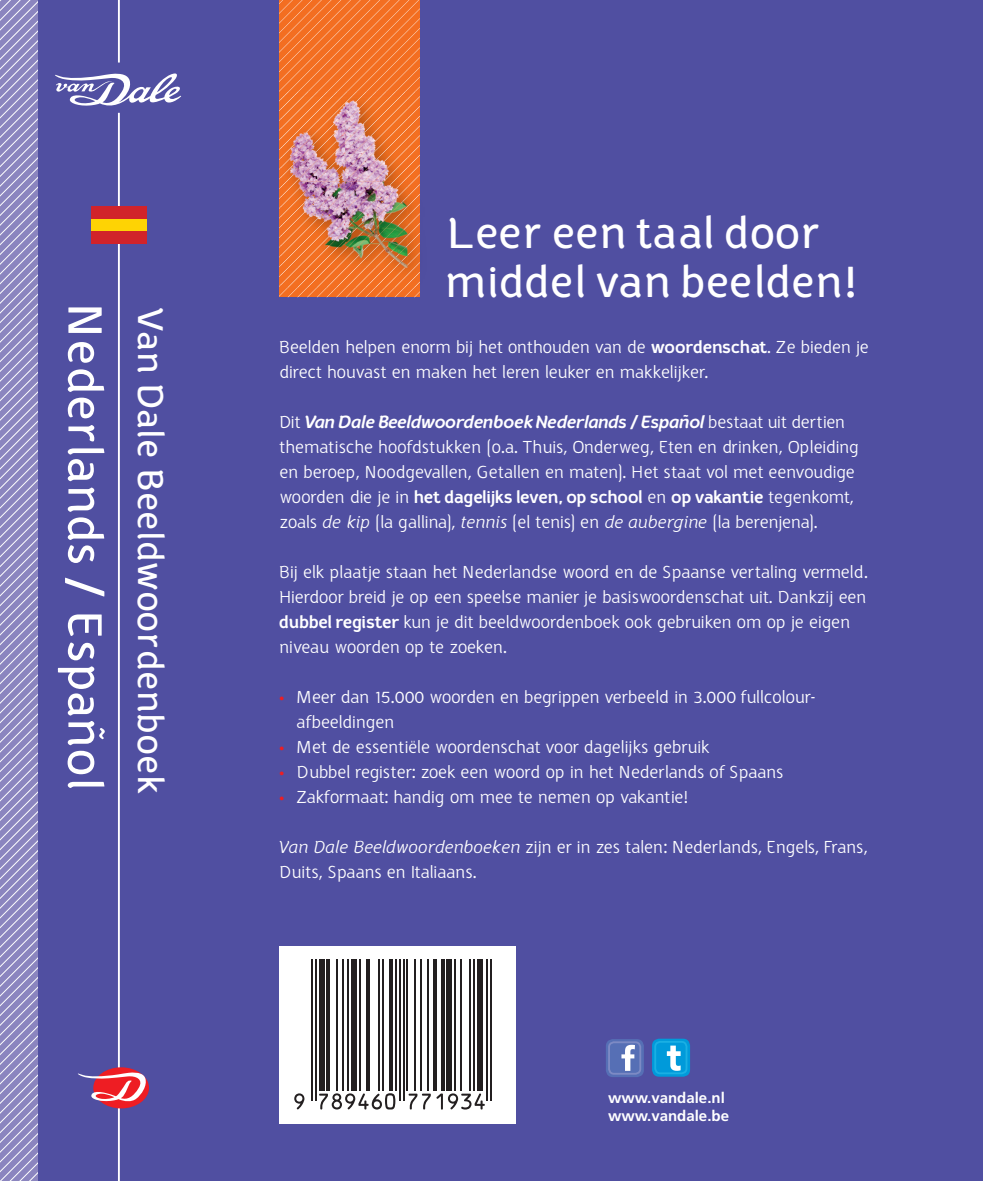
<style>
.page{position:relative;width:983px;height:1181px;background:#fff}
.page>*{position:absolute;margin:0;border:0;box-sizing:border-box;transform-origin:0 0}
.t1{font:700 52px "Halvorsen";letter-spacing:.005em;color:#fff}
.t2{font:700 47.5px/49.5px "Halvorsen";color:#fff}
.t3{font:700 38.75px "Halvorsen";letter-spacing:.005em;color:#fff}
.t4{font:18.75px/25px "Halvorsen";letter-spacing:-.025em;color:#fff}
.t5{font:700 15px/18px "Frutiger LT Std";color:#fff}
.s1{font-weight:800}
.s2{font-weight:800;font-style:italic}
.s3{font-style:italic}
.s4{color:#ee1d23}
</style>
<div class="page">
<div style="left:0;top:0;width:980px;height:1181px;background:#504fa1"></div>
<hr style="left:118px;top:113px;width:2px;height:1068px;background:#fff">
<svg style="left:55px;top:73px;width:126px;height:33px"></svg>
<hr style="left:118px;top:0;width:2px;height:63px;background:#fff">
<svg style="left:279px;top:0;width:141px;height:297px;background:#f3762d"></svg>
<div style="left:279px;top:946px;width:236px;height:177px;background:#fff"></div>
<svg style="left:294px;top:1093px;width:10px;height:16px"></svg>
<hr style="left:311px;top:959px;width:2px;height:141px;background:#231f20">
<hr style="left:315px;top:959px;width:2px;height:141px;background:#231f20">
<div style="left:318px;top:959px;width:6px;height:132px;background:#231f20"></div>
<hr style="left:326px;top:959px;width:4px;height:132px;background:#231f20">
<hr style="left:336px;top:959px;width:2px;height:132px;background:#231f20">
<hr style="left:341px;top:959px;width:2px;height:132px;background:#231f20">
<hr style="left:347px;top:959px;width:2px;height:132px;background:#231f20">
<div style="left:351px;top:959px;width:6px;height:132px;background:#231f20"></div>
<hr style="left:358px;top:959px;width:2px;height:132px;background:#231f20">
<hr style="left:366px;top:959px;width:4px;height:132px;background:#231f20">
<hr style="left:377px;top:959px;width:2px;height:132px;background:#231f20">
<hr style="left:381px;top:959px;width:2px;height:132px;background:#231f20">
<svg style="left:319px;top:1093px;width:76px;height:16px"></svg>
<hr style="left:389px;top:959px;width:4px;height:132px;background:#231f20">
<hr style="left:395px;top:959px;width:1px;height:132px;background:#231f20">
<hr style="left:398px;top:959px;width:2px;height:141px;background:#231f20">
<hr style="left:402px;top:959px;width:2px;height:141px;background:#231f20">
<hr style="left:406px;top:959px;width:2px;height:132px;background:#231f20">
<hr style="left:414px;top:959px;width:1px;height:132px;background:#231f20">
<svg style="left:408px;top:1093px;width:22px;height:16px"></svg>
<hr style="left:419px;top:959px;width:2px;height:132px;background:#231f20">
<hr style="left:427px;top:959px;width:2px;height:132px;background:#231f20">
<hr style="left:433px;top:959px;width:4px;height:132px;background:#231f20">
<svg style="left:441px;top:959px;width:3px;height:132px"></svg>
<div style="left:446px;top:959px;width:6px;height:132px;background:#231f20"></div>
<hr style="left:454px;top:959px;width:1px;height:132px;background:#231f20">
<hr style="left:459px;top:959px;width:2px;height:132px;background:#231f20">
<hr style="left:469px;top:959px;width:2px;height:132px;background:#231f20">
<svg style="left:436px;top:1093px;width:48px;height:16px"></svg>
<hr style="left:473px;top:959px;width:2px;height:132px;background:#231f20">
<div style="left:476px;top:959px;width:6px;height:132px;background:#231f20"></div>
<hr style="left:486px;top:959px;width:2px;height:141px;background:#231f20">
<hr style="left:490px;top:959px;width:2px;height:141px;background:#231f20">
<div style="left:651px;top:1038px;width:38px;height:38px;background:#009ada;border-radius:7px"></div>
<div style="left:654px;top:1040px;width:33px;height:34px;border:2px solid #1aafe3;border-radius:5px"></div>
<svg style="left:666px;top:1045px;width:14px;height:25px"></svg>
<div style="left:605px;top:1039px;width:38px;height:38px;background:linear-gradient(to right,#556eb5,#5870b6);border-radius:7px"></div>
<div style="left:608px;top:1042px;width:32px;height:31px;background:#566fb5;border-radius:5px"></div>
<div style="left:608px;top:1041px;width:33px;height:33px;border:2px solid #7d8ac4;border-radius:5px"></div>
<svg style="left:621px;top:1044px;width:13px;height:26px"></svg>
<svg style="left:78px;top:1067px;width:71px;height:41px"></svg>
<div style="left:91px;top:231px;width:56px;height:12px;background:#d1232a"></div>
<div style="left:91px;top:218px;width:56px;height:13px;background:#fed304"></div>
<div style="left:91px;top:206px;width:56px;height:12px;background:#d1232a"></div>
<img style="left:280px;top:92px;width:140px;height:195px">
<img style="left:283px;top:96px;width:124px;height:172px">
<svg style="left:0;top:0;width:38px;height:1181px;background:#9b96c8"></svg>
<hr style="left:980px;top:0;width:3px;height:1181px;background:#504fa1">
<h1 class="t1" style="left:113px;top:301px;width:491px;rotate:90deg">Nederlands / Español</h1>
<h3 class="t3" style="left:171px;top:306px;width:491px;rotate:90deg">Van Dale Beeldwoordenboek</h3>
<h2 class="t2" style="left:445px;top:208px;width:414px">Leer een taal door middel van beelden!</h2>
<p class="t4" style="left:279px;top:334px;width:591px">Beelden helpen enorm bij het onthouden van de <span class="s1">woordenschat</span>. Ze bieden je direct houvast en maken het leren leuker en makkelijker.</p>
<p class="t4" style="left:279px;top:409px;width:581px">Dit <span class="s2">Van Dale Beeldwoordenboek Nederlands / Español</span> bestaat uit dertien thematische hoofdstukken (o.a. Thuis, Onderweg, Eten en drinken, Opleiding en beroep, Noodgevallen, Getallen en maten). Het staat vol met eenvoudige woorden die je in <span class="s1">het dagelijks leven, op school</span> en <span class="s1">op vakantie</span> tegenkomt, zoals <span class="s3">de kip</span> (la gallina), <span class="s3">tennis</span> (el tenis) en <span class="s3">de aubergine</span> (la berenjena).</p>
<p class="t4" style="left:279px;top:559px;width:590px">Bij elk plaatje staan het Nederlandse woord en de Spaanse vertaling vermeld.<br>Hierdoor breid je op een speelse manier je basiswoordenschat uit. Dankzij een <span class="s1">dubbel register</span> kun je dit beeldwoordenboek ook gebruiken om op je eigen niveau woorden op te zoeken.</p>
<p class="t4" style="left:296px;top:684px;width:520px;text-indent:-17px"><span class="s4">•</span> Meer dan 15.000 woorden en begrippen verbeeld in 3.000 fullcolour&shy;afbeeldingen</p>
<p class="t4" style="left:279px;top:734px;width:432px"><span class="s4">•</span> Met de essentiële woordenschat voor dagelijks gebruik</p>
<p class="t4" style="left:279px;top:759px;width:506px"><span class="s4">•</span> Dubbel register: zoek een woord op in het Nederlands of Spaans</p>
<p class="t4" style="left:279px;top:784px;width:410px"><span class="s4">•</span> Zakformaat: handig om mee te nemen op vakantie!</p>
<p class="t4" style="left:279px;top:834px;width:589px"><span class="s3">Van Dale Beeldwoordenboeken</span> zijn er in zes talen: Nederlands, Engels, Frans,<br>Duits, Spaans en Italiaans.</p>
<p class="t5" style="left:607px;top:1089px;width:122px">www.vandale.nl www.vandale.be</p>
</div>
